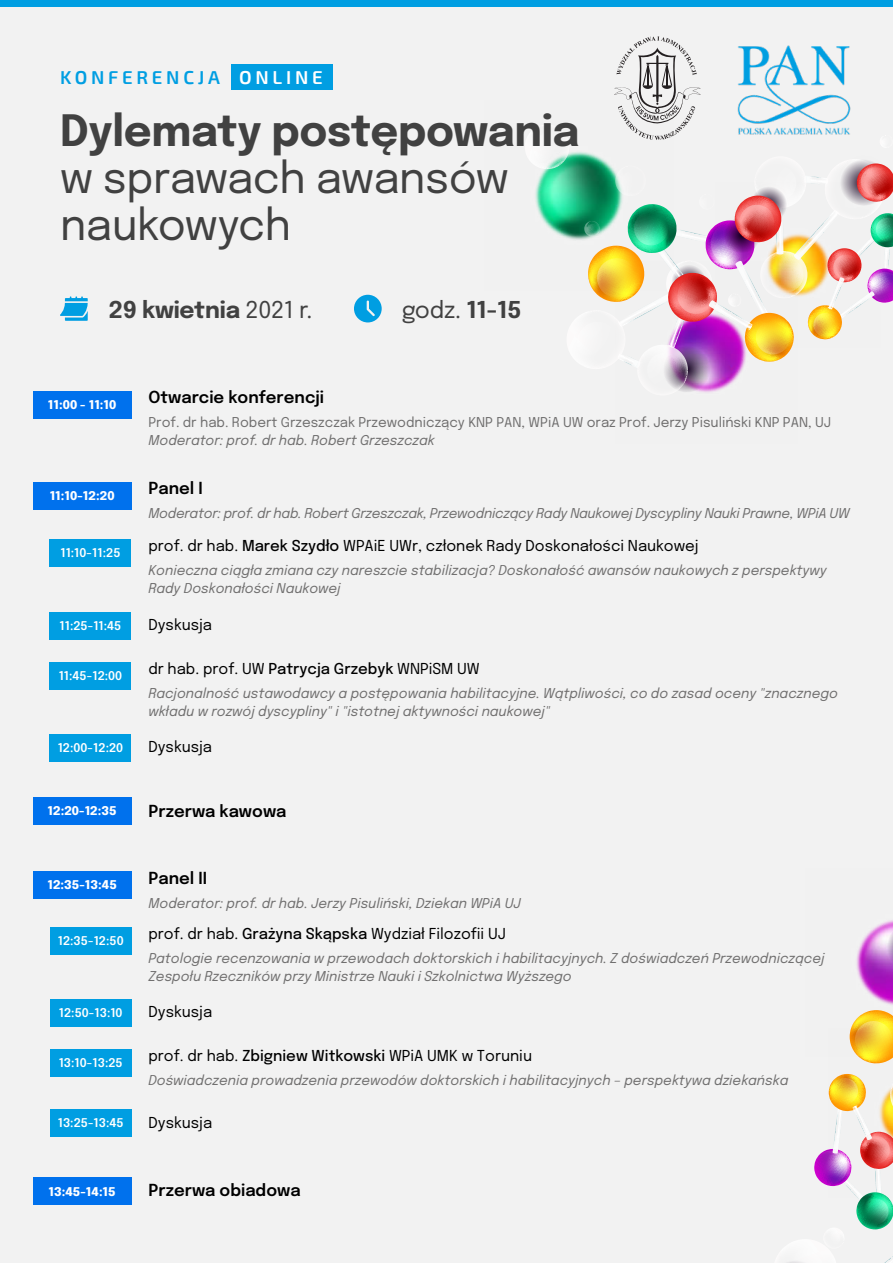
<style>
.page{position:relative;width:893px;height:1263px;background:#f2f2f2}
.page>*{position:absolute;margin:0;border:0;box-sizing:border-box;transform-origin:0 0}
.t1{font:43.05px/47px "Epilogue";letter-spacing:-.01em;color:#414141}
.t2{font:700 43.05px "Epilogue";letter-spacing:-.01em;color:#414141}
.t3{font:700 23.1px "Epilogue";letter-spacing:-.01em;color:#414141}
.t4{font:23.1px "Epilogue";color:#414141}
.t5{font:600 18.75px "Exo 2";letter-spacing:.2em;color:#009ee2}
.t6{font:600 16.5px "Epilogue";color:#000}
.t7{font:15px "Epilogue";color:#000}
.t8{font:italic 13.5px/18px "Epilogue";color:#706f6f}
.t9{font:italic 13.5px "Epilogue";letter-spacing:-.02em;color:#706f6f}
.t10{font:13.5px "Epilogue";color:#706f6f}
.t11{font:600 12px "Epilogue";color:#fff}
.t12{font:800 12px "Epilogue";color:#fff}
.s1{color:#fff}
.s2{font-weight:400}
.s3{font-weight:700}
.s4{font-weight:500}
</style>
<div class="page">
<img style="left:849px;top:920px;width:44px;height:120px">
<svg style="left:885px;top:921px;width:8px;height:54px"></svg>
<svg style="left:850px;top:1010px;width:43px;height:53px;background:#f7ce43"></svg>
<img style="left:789px;top:1073px;width:104px;height:190px">
<div style="left:231px;top:65px;width:102px;height:25px;background:#009ee2"></div>
<svg style="left:60px;top:296px;width:28px;height:25px"></svg>
<svg style="left:354px;top:295px;width:28px;height:27px"></svg>
<div style="left:0;top:0;width:893px;height:7px;background:#009ee2"></div>
<img style="left:535px;top:36px;width:358px;height:357px">
<img style="left:704px;top:36px;width:176px;height:229px">
<div style="left:33px;top:391px;width:98px;height:27px;background:#0071ed"></div>
<div style="left:33px;top:797px;width:98px;height:27px;background:#0071ed"></div>
<div style="left:33px;top:1177px;width:98px;height:28px;background:#0071ed"></div>
<div style="left:33px;top:871px;width:98px;height:28px;background:#0071ed"></div>
<div style="left:50px;top:927px;width:81px;height:28px;background:#009ee2"></div>
<div style="left:50px;top:999px;width:81px;height:27px;background:#009ee2"></div>
<div style="left:50px;top:1049px;width:81px;height:27px;background:#009ee2"></div>
<div style="left:50px;top:1109px;width:81px;height:27px;background:#009ee2"></div>
<div style="left:33px;top:482px;width:98px;height:27px;background:#0071ed"></div>
<div style="left:50px;top:539px;width:81px;height:27px;background:#009ee2"></div>
<div style="left:50px;top:662px;width:81px;height:28px;background:#009ee2"></div>
<div style="left:50px;top:612px;width:81px;height:28px;background:#009ee2"></div>
<div style="left:50px;top:734px;width:81px;height:28px;background:#009ee2"></div>
<h3 class="t5" style="left:60px;top:66px;width:264px">KONFERENCJA <span class="s1">ONLINE</span></h3>
<h1 class="t2" style="left:60px;top:100px;width:521px">Dylematy postępowania</h1>
<h1 class="t1" style="left:60px;top:152px;width:450px">w sprawach awansów naukowych</h1>
<h2 class="t3" style="left:109px;top:293px;width:205px">29 kwietnia <span class="s2">2021 r.</span></h2>
<h2 class="t4" style="left:402px;top:293px;width:121px">godz. <span class="s3">11-15</span></h2>
<p class="t12" style="left:48px;top:396px;width:70px">11:00 - 11:10</p>
<p class="t6" style="left:148px;top:385px;width:177px">Otwarcie konferencji</p>
<p class="t10" style="left:148px;top:413px;width:684px">Prof. dr hab. Robert Grzeszczak Przewodniczący KNP PAN, WPiA UW oraz Prof. Jerzy Pisuliński KNP PAN, UJ</p>
<p class="t8" style="left:148px;top:430px;width:288px">Moderator: prof. dr hab. Robert Grzeszczak</p>
<p class="t12" style="left:50px;top:487px;width:66px">11:10-12:20</p>
<p class="t6" style="left:148px;top:477px;width:56px">Panel I</p>
<p class="t9" style="left:148px;top:504px;width:703px">Moderator: prof. dr hab. Robert Grzeszczak, Przewodniczący Rady Naukowej Dyscypliny Nauki Prawne, WPiA UW</p>
<p class="t11" style="left:60px;top:544px;width:62px">11:10-11:25</p>
<p class="t7" style="left:148px;top:534px;width:552px">prof. dr hab. <span class="s4">Marek Szydło</span> WPAiE UWr, członek Rady Doskonałości Naukowej</p>
<p class="t8" style="left:148px;top:560px;width:680px">Konieczna ciągła zmiana czy nareszcie stabilizacja? Doskonałość awansów naukowych z perspektywy<br>Rady Doskonałości Naukowej</p>
<p class="t11" style="left:59px;top:617px;width:63px">11:25-11:45</p>
<p class="t7" style="left:148px;top:614px;width:65px">Dyskusja</p>
<p class="t11" style="left:59px;top:668px;width:65px">11:45-12:00</p>
<p class="t7" style="left:148px;top:658px;width:333px">dr hab. prof. UW <span class="s4">Patrycja Grzebyk</span> WNPiSM UW</p>
<p class="t8" style="left:148px;top:683px;width:691px">Racjonalność ustawodawcy a postępowania habilitacyjne. Wątpliwości, co do zasad oceny "znacznego wkładu w rozwój dyscypliny" i "istotnej aktywności naukowej"</p>
<p class="t11" style="left:58px;top:739px;width:67px">12:00-12:20</p>
<p class="t7" style="left:148px;top:736px;width:65px">Dyskusja</p>
<p class="t12" style="left:48px;top:802px;width:71px">12:20-12:35</p>
<p class="t6" style="left:148px;top:799px;width:139px">Przerwa kawowa</p>
<p class="t12" style="left:47px;top:876px;width:71px">12:35-13:45</p>
<p class="t6" style="left:148px;top:866px;width:60px">Panel II</p>
<p class="t8" style="left:148px;top:893px;width:374px">Moderator: prof. dr hab. Jerzy Pisuliński, Dziekan WPiA UJ</p>
<p class="t11" style="left:58px;top:932px;width:67px">12:35-12:50</p>
<p class="t7" style="left:148px;top:923px;width:359px">prof. dr hab. <span class="s4">Grażyna Skąpska</span> Wydział Filozofii UJ</p>
<p class="t8" style="left:148px;top:948px;width:677px">Patologie recenzowania w przewodach doktorskich i habilitacyjnych. Z doświadczeń Przewodniczącej<br>Zespołu Rzeczników przy Ministrze Nauki i Szkolnictwa Wyższego</p>
<p class="t11" style="left:59px;top:1004px;width:65px">12:50-13:10</p>
<p class="t7" style="left:148px;top:1001px;width:65px">Dyskusja</p>
<p class="t11" style="left:59px;top:1054px;width:66px">13:10-13:25</p>
<p class="t7" style="left:148px;top:1045px;width:385px">prof. dr hab. <span class="s4">Zbigniew Witkowski</span> WPiA UMK w Toruniu</p>
<p class="t8" style="left:148px;top:1070px;width:641px">Doświadczenia prowadzenia przewodów doktorskich i habilitacyjnych – perspektywa dziekańska</p>
<p class="t11" style="left:58px;top:1114px;width:67px">13:25-13:45</p>
<p class="t7" style="left:148px;top:1112px;width:65px">Dyskusja</p>
<p class="t12" style="left:49px;top:1183px;width:69px">13:45-14:15</p>
<p class="t6" style="left:148px;top:1178px;width:154px">Przerwa obiadowa</p>
</div>
